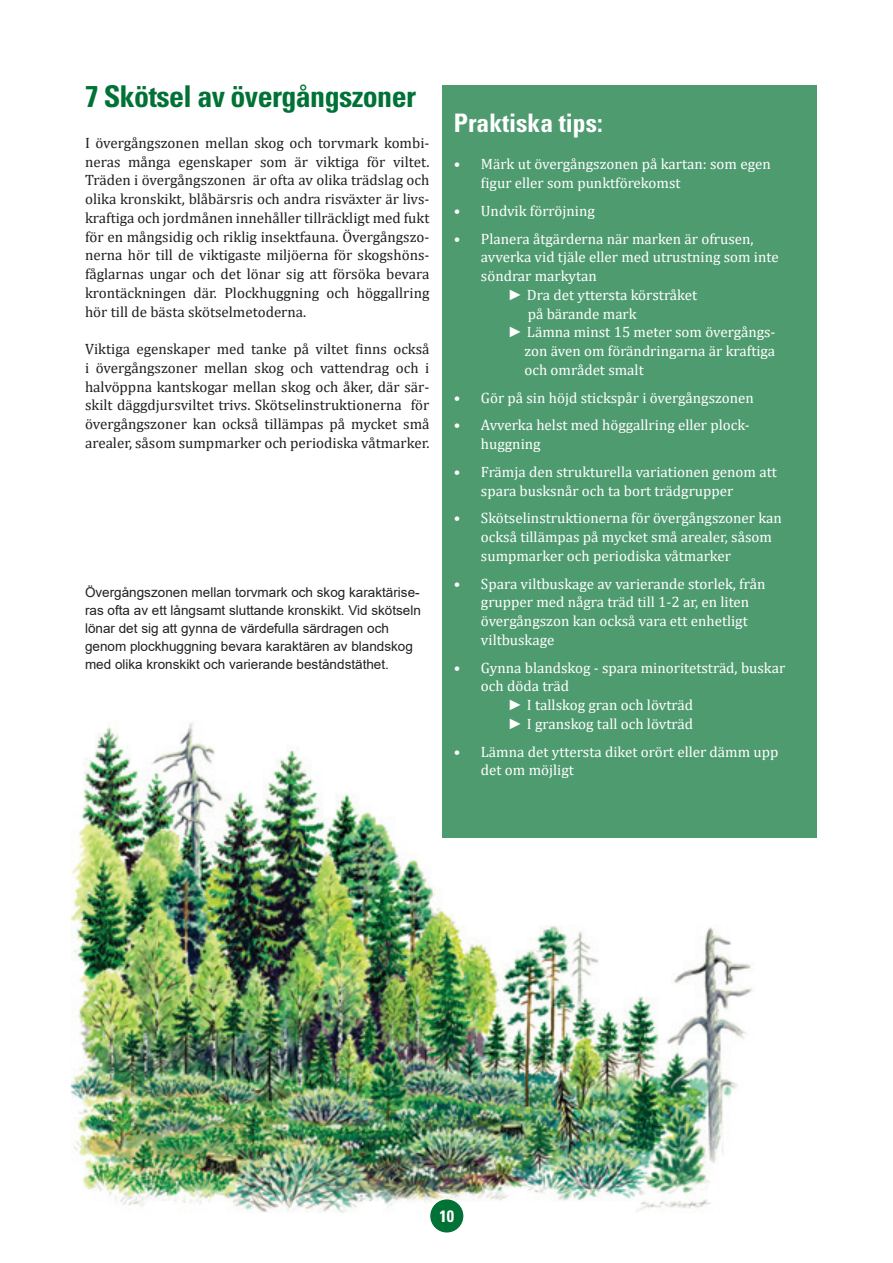
<style>
.page{position:relative;width:893px;height:1263px;background:#fff}
.page>*{position:absolute;margin:0;border:0;box-sizing:border-box;transform-origin:0 0}
.t1{font:700 condensed 30px "Univers LT Std";letter-spacing:-.02em;color:#007236}
.t2{font:700 condensed 25.5px "Univers LT Std";color:#fff}
.t3{font:700 condensed 16.5px "Univers LT Std";color:#fff}
.t4{font:15px/18.8px "Cambria";color:#fff}
.t5{font:15px/18.8px "Cambria";color:#231f20;text-align:justify}
.t6{font:13.5px/18px "Arial";color:#231f20}
.s1{font-family:"Century Gothic";font-weight:700}
</style>
<div class="page">
<img style="left:70px;top:723px;width:683px;height:510px">
<div style="left:442px;top:85px;width:374px;height:753px;background:#4f9b70"></div>
<div style="left:430px;top:1199px;width:33px;height:33px;background:#007236;border-radius:50%"></div>
<h1 class="t1" style="left:85px;top:78px;width:332px">7 Skötsel av övergångszoner</h1>
<p class="t5" style="left:85px;top:133px;width:346px">I övergångszonen mellan skog och torvmark kombi&shy;neras många egenskaper som är viktiga för viltet.<br>Träden i övergångszonen är ofta av olika trädslag och olika kronskikt, blåbärsris och andra risväxter är livs&shy;kraftiga och jordmånen innehåller tillräckligt med fukt för en mångsidig och riklig insektfauna. Övergångszo&shy;nerna hör till de viktigaste miljöerna för skogshöns&shy;fåglarnas ungar och det lönar sig att försöka bevara krontäckningen där. Plockhuggning och höggallring hör till de bästa skötselmetoderna.</p>
<p class="t5" style="left:85px;top:339px;width:346px">Viktiga egenskaper med tanke på viltet finns också i övergångszoner mellan skog och vattendrag och i halvöppna kantskogar mellan skog och åker, där sär&shy;skilt däggdjursviltet trivs. Skötselinstruktionerna för övergångszoner kan också tillämpas på mycket små arealer, såsom sumpmarker och periodiska våtmarker.</p>
<p class="t6" style="left:85px;top:583px;width:337px">Övergångszonen mellan torvmark och skog karaktärise&shy;ras ofta av ett långsamt sluttande kronskikt. Vid skötseln lönar det sig att gynna de värdefulla särdragen och genom plockhuggning bevara karaktären av blandskog med olika kronskikt och varierande beståndstäthet.</p>
<h2 class="t2" style="left:454px;top:107px;width:150px">Praktiska tips:</h2>
<p class="t4" style="left:481px;top:155px;width:291px;text-indent:-27px">• Märk ut övergångszonen på kartan: som egen figur eller som punktförekomst</p>
<p class="t4" style="left:454px;top:201px;width:142px">• Undvik förröjning</p>
<p class="t4" style="left:454px;top:229px;width:301px">• Planera åtgärderna när marken är ofrusen,</p>
<p class="t4" style="left:481px;top:248px;width:299px">avverka vid tjäle eller med utrustning som inte</p>
<p class="t4" style="left:481px;top:267px;width:117px">söndrar markytan</p>
<p class="t4" style="left:508px;top:285px;width:191px"><span class="s1">►</span> Dra det yttersta körstråket</p>
<p class="t4" style="left:528px;top:304px;width:110px">på bärande mark</p>
<p class="t4" style="left:508px;top:323px;width:269px"><span class="s1">►</span> Lämna minst 15 meter som övergångs-</p>
<p class="t4" style="left:524px;top:342px;width:252px">zon även om förändringarna är kraftiga</p>
<p class="t4" style="left:524px;top:360px;width:121px">och området smalt</p>
<p class="t4" style="left:454px;top:388px;width:302px">• Gör på sin höjd stickspår i övergångszonen</p>
<p class="t4" style="left:481px;top:416px;width:270px;text-indent:-27px">• Avverka helst med höggallring eller plock&shy;huggning</p>
<p class="t4" style="left:481px;top:462px;width:297px;text-indent:-27px">• Främja den strukturella variationen genom att spara busksnår och ta bort trädgrupper</p>
<p class="t4" style="left:481px;top:509px;width:302px;text-indent:-27px">• Skötselinstruktionerna för övergångszoner kan också tillämpas på mycket små arealer, såsom sumpmarker och periodiska våtmarker</p>
<p class="t4" style="left:481px;top:574px;width:286px;text-indent:-27px">• Spara viltbuskage av varierande storlek, från grupper med några träd till 1-2 ar, en liten övergångszon kan också vara ett enhetligt viltbuskage</p>
<p class="t4" style="left:454px;top:658px;width:333px">• Gynna blandskog - spara minoritetsträd, buskar</p>
<p class="t4" style="left:481px;top:677px;width:90px">och döda träd</p>
<p class="t4" style="left:508px;top:696px;width:187px"><span class="s1">►</span> I tallskog gran och lövträd</p>
<p class="t4" style="left:508px;top:714px;width:187px"><span class="s1">►</span> I granskog tall och lövträd</p>
<p class="t4" style="left:481px;top:742px;width:299px;text-indent:-27px">• Lämna det yttersta diket orört eller dämm upp det om möjligt</p>
<p class="t3" style="left:439px;top:1206px;width:16px">10</p>
</div>
